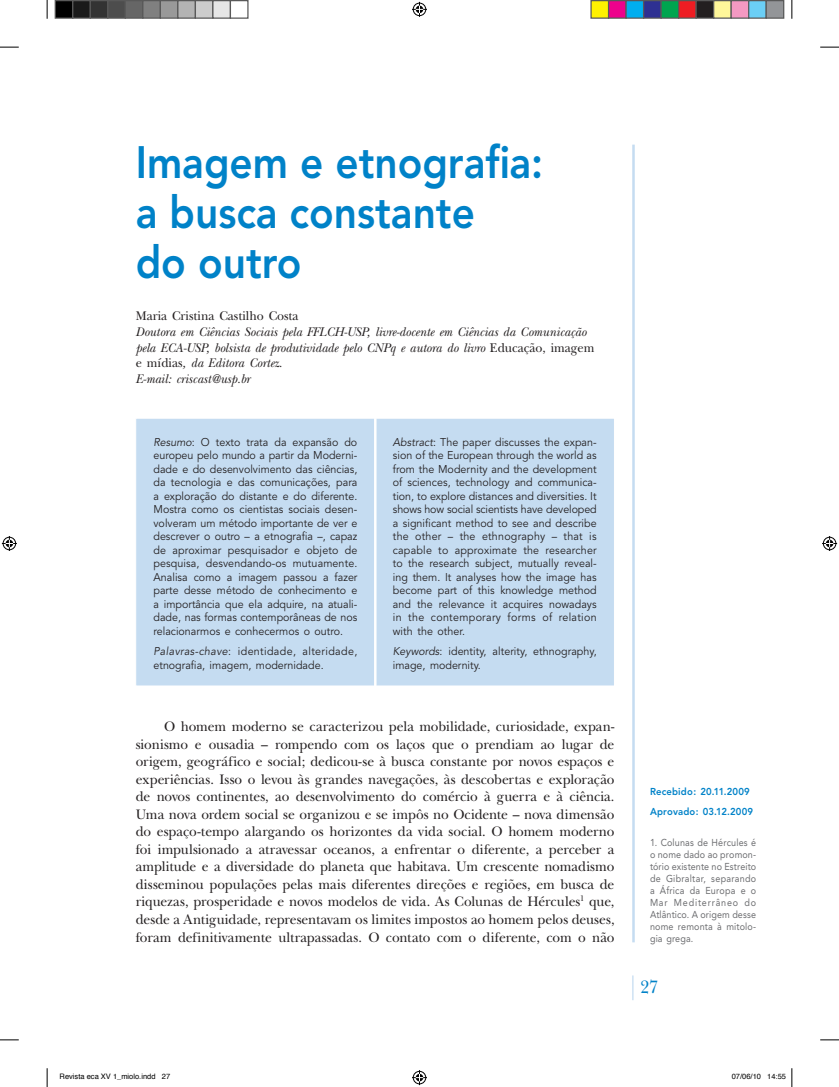
<style>
.page{position:relative;width:839px;height:1087px;background:#fff}
.page>*{position:absolute;margin:0;border:0;box-sizing:border-box;transform-origin:0 0}
.t1{font:800 45px/50px "Avenir";color:#0082c8;scale:.9 1}
.t2{font:18.75px "New Baskerville";color:#0082c8;scale:.9 1}
.t3{font:14.38px/17.5px "New Baskerville";color:#231f20;text-align:justify;scale:.95 1}
.t4{font:italic 13.12px/15.8px "New Baskerville";color:#231f20;scale:.95 1}
.t5{font:13.12px "New Baskerville";color:#231f20;scale:.95 1}
.t6{font:11.25px/13.5px "Avenir";letter-spacing:.005em;color:#231f20;text-align:justify;scale:.95 1}
.t7{font:10px/12px "Avenir";letter-spacing:.015em;color:#6c6d70;text-align:justify;scale:.9 1}
.t8{font:800 10px/20px "Avenir";letter-spacing:.015em;color:#0082c8;scale:.95 1}
.t9{font:7.5px "Helvetica";color:#000}
.s1{font-style:normal}
.s2{font-style:italic}
</style>
<div class="page">
<hr style="left:632px;top:145px;width:2px;height:797px;background:#c5dcf1">
<svg style="left:632px;top:975px;width:1px;height:25px"></svg>
<div style="left:136px;top:418px;width:478px;height:268px;background:#c5dcf1;border:1px solid #fff"></div>
<hr style="left:374px;top:418px;width:2px;height:268px;background:#fff">
<svg style="left:0;top:46px;width:19px;height:2px"></svg>
<svg style="left:820px;top:46px;width:18px;height:2px"></svg>
<svg style="left:0;top:1039px;width:19px;height:1px"></svg>
<svg style="left:820px;top:1039px;width:18px;height:1px"></svg>
<svg style="left:46px;top:0;width:2px;height:19px"></svg>
<svg style="left:46px;top:1068px;width:2px;height:18px"></svg>
<svg style="left:791px;top:0;width:1px;height:19px"></svg>
<svg style="left:412px;top:2px;width:15px;height:15px"></svg>
<svg style="left:412px;top:1070px;width:15px;height:14px"></svg>
<svg style="left:2px;top:536px;width:15px;height:15px"></svg>
<svg style="left:822px;top:536px;width:14px;height:15px"></svg>
<div style="left:55px;top:1px;width:18px;height:17px;background:#000"></div>
<div style="left:55px;top:0;width:18px;height:19px;border:1px solid #595959"></div>
<div style="left:73px;top:1px;width:17px;height:17px;background:#1a1a1a"></div>
<div style="left:72px;top:0;width:19px;height:19px;border:1px solid #595959"></div>
<div style="left:90px;top:1px;width:18px;height:17px;background:#333"></div>
<div style="left:90px;top:0;width:18px;height:19px;border:1px solid #595959"></div>
<div style="left:108px;top:1px;width:17px;height:17px;background:#4d4d4d"></div>
<div style="left:107px;top:0;width:19px;height:19px;border:1px solid #595959"></div>
<div style="left:125px;top:1px;width:18px;height:17px;background:#666"></div>
<div style="left:125px;top:0;width:18px;height:19px;border:1px solid #595959"></div>
<div style="left:143px;top:1px;width:17px;height:17px;background:#808080"></div>
<div style="left:142px;top:0;width:19px;height:19px;border:1px solid #595959"></div>
<div style="left:160px;top:1px;width:18px;height:17px;background:#999"></div>
<div style="left:160px;top:0;width:18px;height:19px;border:1px solid #595959"></div>
<div style="left:178px;top:1px;width:17px;height:17px;background:#b3b3b3"></div>
<div style="left:177px;top:0;width:19px;height:19px;border:1px solid #595959"></div>
<div style="left:195px;top:1px;width:18px;height:17px;background:#ccc"></div>
<div style="left:195px;top:0;width:18px;height:19px;border:1px solid #595959"></div>
<div style="left:213px;top:1px;width:17px;height:17px;background:#e6e6e6"></div>
<div style="left:212px;top:0;width:19px;height:19px;border:1px solid #595959"></div>
<div style="left:230px;top:0;width:18px;height:19px;border:1px solid #595959"></div>
<div style="left:591px;top:1px;width:17px;height:17px;background:#fff101"></div>
<div style="left:590px;top:0;width:19px;height:19px;border:1px solid #595959"></div>
<div style="left:608px;top:1px;width:18px;height:17px;background:#ed028c"></div>
<div style="left:607px;top:0;width:19px;height:19px;border:1px solid #595959"></div>
<div style="left:626px;top:1px;width:17px;height:17px;background:#00aeef"></div>
<div style="left:625px;top:0;width:19px;height:19px;border:1px solid #595959"></div>
<div style="left:643px;top:1px;width:18px;height:17px;background:#2e3092"></div>
<div style="left:642px;top:0;width:19px;height:19px;border:1px solid #595959"></div>
<div style="left:661px;top:1px;width:17px;height:17px;background:#00a54f"></div>
<div style="left:660px;top:0;width:19px;height:19px;border:1px solid #595959"></div>
<div style="left:678px;top:1px;width:18px;height:17px;background:#ee1d23"></div>
<div style="left:677px;top:0;width:19px;height:19px;border:1px solid #595959"></div>
<div style="left:696px;top:1px;width:17px;height:17px;background:#231f20"></div>
<div style="left:695px;top:0;width:19px;height:19px;border:1px solid #595959"></div>
<div style="left:713px;top:1px;width:18px;height:17px;background:#fff79a"></div>
<div style="left:712px;top:0;width:19px;height:19px;border:1px solid #595959"></div>
<div style="left:731px;top:1px;width:17px;height:17px;background:#f499c2"></div>
<div style="left:730px;top:0;width:19px;height:19px;border:1px solid #595959"></div>
<div style="left:748px;top:1px;width:18px;height:17px;background:#6bcff6"></div>
<div style="left:747px;top:0;width:19px;height:19px;border:1px solid #595959"></div>
<div style="left:766px;top:1px;width:17px;height:17px;background:#939598"></div>
<div style="left:765px;top:0;width:19px;height:19px;border:1px solid #595959"></div>
<svg style="left:791px;top:1068px;width:1px;height:18px"></svg>
<h1 class="t1" style="left:136px;top:138px;width:454px">Imagem e etnografia: a busca constante<br>do outro</h1>
<p class="t5" style="left:136px;top:308px;width:173px">Maria Cristina Castilho Costa</p>
<p class="t4" style="left:136px;top:324px;width:484px">Doutora em Ciências Sociais pela FFLCH‑USP, livre‑docente em Ciências da Comunicação pela ECA‑USP, bolsista de produtividade pelo CNPq e autora do livro <span class="s1">Educação, imagem e mídias</span>, da Editora Cortez.<br>E‑mail: criscast@usp.br</p>
<p class="t6" style="left:153px;top:435px;width:216px"><span class="s2">Resumo</span>: O texto trata da expansão do europeu pelo mundo a partir da Moderni‑ dade e do desenvolvimento das ciências, da tecnologia e das comunicações, para a exploração do distante e do diferente.<br>Mostra como os cientistas sociais desen‑ volveram um método importante de ver e descrever o outro – a etnografia –, capaz de aproximar pesquisador e objeto de pesquisa, desvendando‑os mutuamente.<br>Analisa como a imagem passou a fazer parte desse método de conhecimento e a importância que ela adquire, na atuali‑ dade, nas formas contemporâneas de nos relacionarmos e conhecermos o outro.</p>
<p class="t6" style="left:153px;top:645px;width:216px"><span class="s2">Palavras‑chave</span>: identidade, alteridade, etnografia, imagem, modernidade.</p>
<p class="t6" style="left:393px;top:435px;width:216px"><span class="s2">Abstract</span>: The paper discusses the expan‑ sion of the European through the world as from the Modernity and the development of sciences, technology and communica‑ tion, to explore distances and diversities. It shows how social scientists have developed a significant method to see and describe the other – the ethnography – that is capable to approximate the researcher to the research subject, mutually reveal‑ ing them. It analyses how the image has become part of this knowledge method and the relevance it acquires nowadays in the contemporary forms of relation with the other.</p>
<p class="t6" style="left:393px;top:645px;width:216px"><span class="s2">Keywords</span>: identity, alterity, ethnography, image, modernity.</p>
<p class="t3" style="left:136px;top:717px;width:505px;text-indent:28px">O homem moderno se caracterizou pela mobilidade, curiosidade, expan&shy;sionismo e ousadia – rompendo com os laços que o prendiam ao lugar de origem, geográfico e social; dedicou‑se à busca constante por novos espaços e experiências. Isso o levou às grandes navegações, às descobertas e exploração de novos continentes, ao desenvolvimento do comércio à guerra e à ciência.<br>Uma nova ordem social se organizou e se impôs no Ocidente – nova dimensão do espaço‑tempo alargando os horizontes da vida social. O homem moderno foi impulsionado a atravessar oceanos, a enfrentar o diferente, a perceber a amplitude e a diversidade do planeta que habitava. Um crescente nomadismo disseminou populações pelas mais diferentes direções e regiões, em busca de riquezas, prosperidade e novos modelos de vida. As Colunas de Hércules<sup>1</sup> que, desde a Antiguidade, representavam os limites impostos ao homem pelos deuses, foram definitivamente ultrapassadas. O contato com o diferente, com o não</p>
<p class="t8" style="left:649px;top:781px;width:110px">Recebido: 20.11.2009<br>Aprovado: 03.12.2009</p>
<p class="t7" style="left:649px;top:836px;width:119px">1. Colunas de Hércules é o nome dado ao promon‑ tório existente no Estreito de Gibraltar, separando a África da Europa e o Mar Mediterrâneo do Atlântico. A origem desse nome remonta à mitolo‑ gia grega.</p>
<h2 class="t2" style="left:640px;top:975px;width:21px">27</h2>
<p class="t9" style="left:60px;top:1070px;width:112px">Revista eca XV 1_miolo.indd 27</p>
<p class="t9" style="left:731px;top:1070px;width:56px">07/06/10 14:55</p>
</div>
